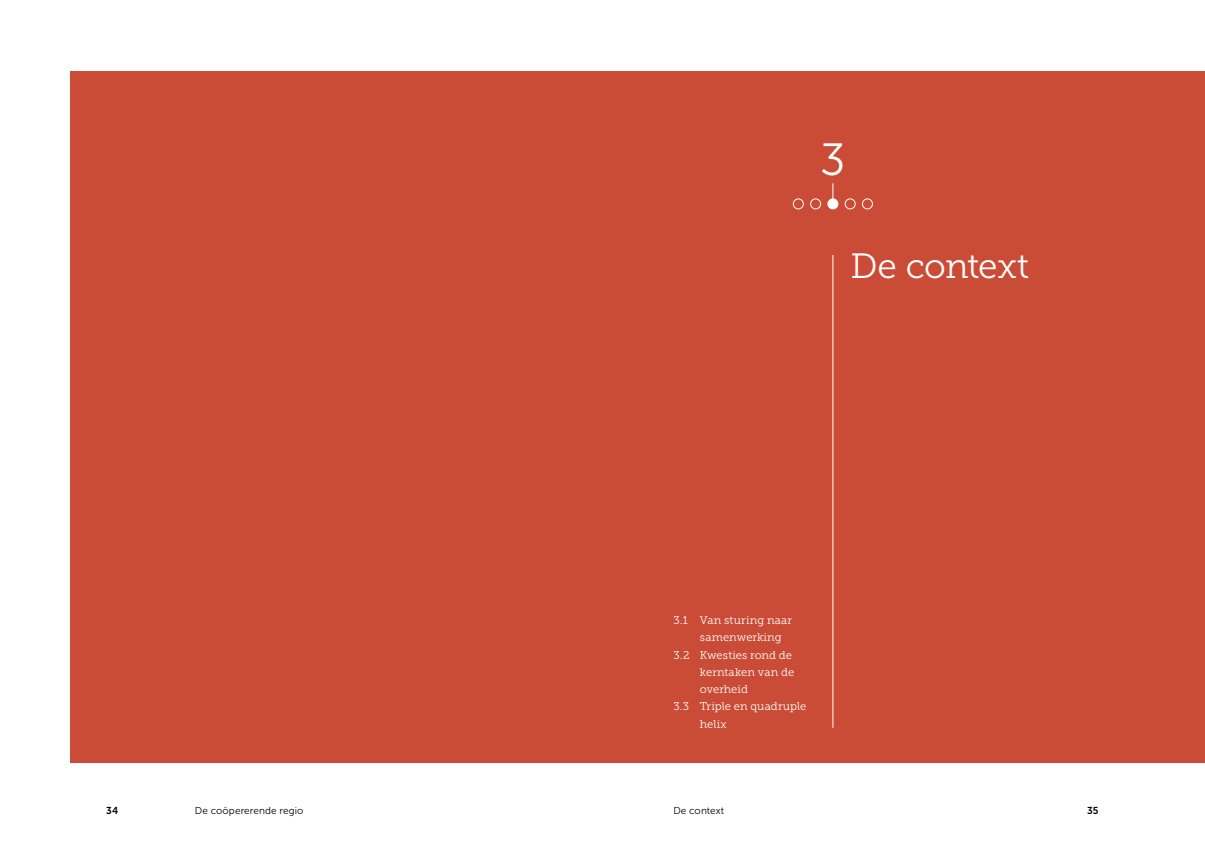
<style>
.page{position:relative;width:1205px;height:851px;background:#fff}
.page>*{position:absolute;margin:0;border:0;box-sizing:border-box;transform-origin:0 0}
.t1{font:45px "Museo Sans 300";color:#fff}
.t2{font:35px "Museo Slab 300";letter-spacing:-.02em;color:#fff}
.t3{font:11.25px "Museo Slab 300";letter-spacing:.005em;color:#fff}
.t4{font:10px "Museo Sans 300";letter-spacing:.015em;color:#000}
.t5{font:10px "Museo Sans 700";color:#000}
</style>
<div class="page">
<div style="left:71px;top:71px;width:1134px;height:691px;background:#ca4c36"></div>
<svg style="left:832px;top:183px;width:1px;height:15px"></svg>
<div style="left:828px;top:199px;width:10px;height:10px;background:#fff;border-radius:50%"></div>
<div style="left:827px;top:198px;width:11px;height:11px;border:1px solid #fff;border-radius:50%"></div>
<div style="left:810px;top:198px;width:11px;height:11px;border:1px solid #fff;border-radius:50%"></div>
<div style="left:793px;top:198px;width:10px;height:11px;border:1px solid #fff;border-radius:50%"></div>
<div style="left:845px;top:198px;width:10px;height:11px;border:1px solid #fff;border-radius:50%"></div>
<div style="left:862px;top:198px;width:11px;height:11px;border:1px solid #fff;border-radius:50%"></div>
<hr style="left:832px;top:255px;width:1px;height:472px;background:#fff">
<h1 class="t1" style="left:820px;top:135px;width:27px">3</h1>
<h2 class="t2" style="left:850px;top:247px;width:180px">De context</h2>
<p class="t3" style="left:673px;top:614px;width:120px">3.1 Van sturing naar</p>
<p class="t3" style="left:700px;top:631px;width:83px">samenwerking</p>
<p class="t3" style="left:673px;top:648px;width:120px">3.2 Kwesties rond de</p>
<p class="t3" style="left:700px;top:665px;width:96px">kerntaken van de</p>
<p class="t3" style="left:700px;top:683px;width:49px">overheid</p>
<p class="t3" style="left:673px;top:700px;width:135px">3.3 Triple en quadruple</p>
<p class="t3" style="left:700px;top:717px;width:28px">helix</p>
<p class="t5" style="left:106px;top:805px;width:14px">34</p>
<p class="t4" style="left:195px;top:805px;width:110px">De coöpererende regio</p>
<p class="t4" style="left:673px;top:805px;width:52px">De context</p>
<p class="t5" style="left:1087px;top:805px;width:13px">35</p>
</div>
